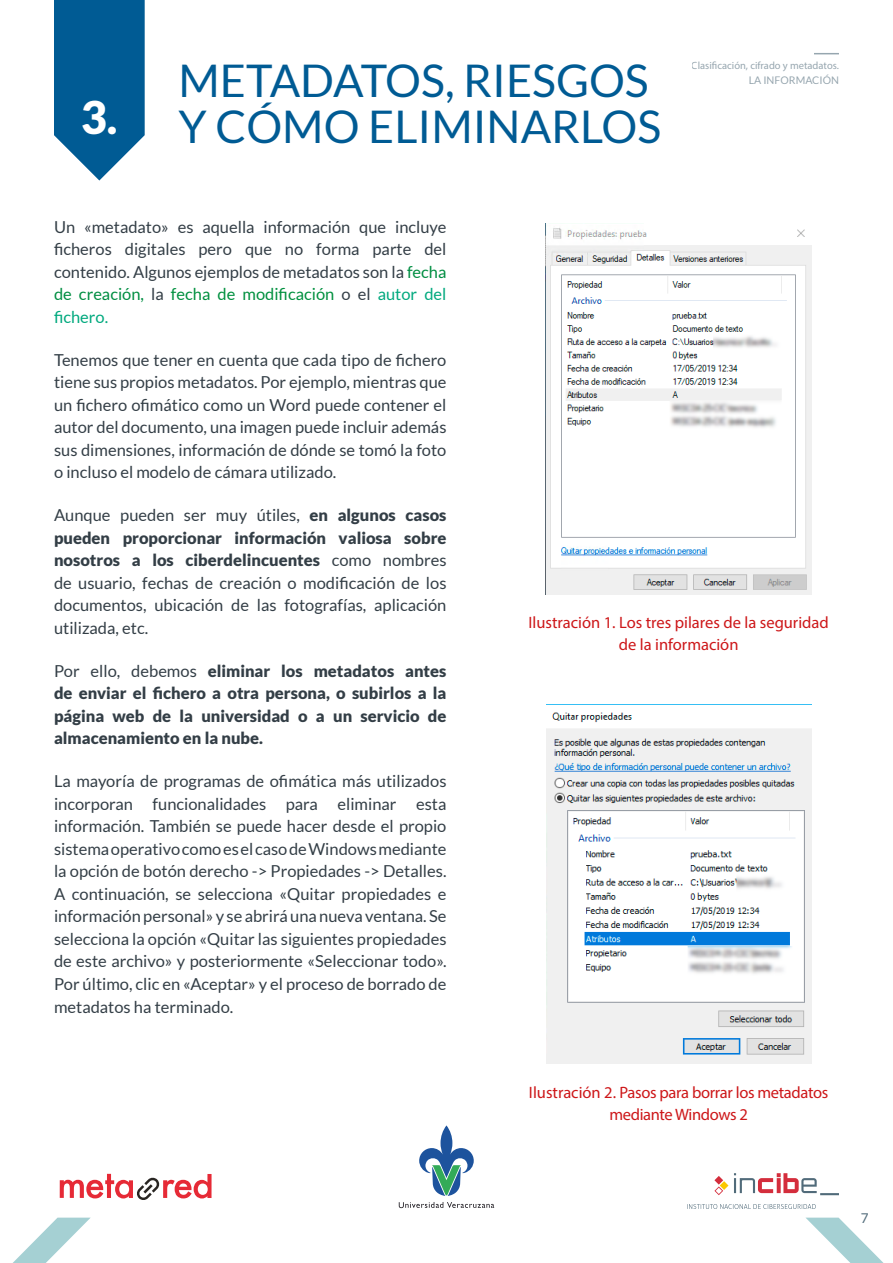
<style>
.page{position:relative;width:893px;height:1263px;background:#fff}
.page>*{position:absolute;margin:0;border:0;box-sizing:border-box;transform-origin:0 0}
.t1{font:45px/46px "Lato";color:#005b94}
.t2{font:900 45px "Lato";color:#fff}
.t3{font:16.5px/22.5px "Lato";color:#333e46;text-align:justify}
.t4{font:900 16.5px/22.5px "Lato";color:#333e46;text-align:justify}
.t5{font:16.5px/22.5px "Myriad Pro";letter-spacing:-.02em;color:#cd1719;text-align:center}
.t6{font:16.5px/22.5px "Myriad Pro";color:#cd1719;text-align:center}
.t7{font:13.5px "Lato";color:#516b7a}
.t8{font:10.5px "Myriad Pro";color:#516b7a}
.t9{font:10.5px "Lato";color:#516b7a}
.s1{color:#008e42}
.s2{color:#00903f}
.s3{color:#00a97e}
.s4{font-weight:900}
.s5{font-weight:400}
</style>
<div class="page">
<svg style="left:805px;top:1217px;width:79px;height:46px"></svg>
<svg style="left:687px;top:1204px;width:129px;height:5px"></svg>
<svg style="left:734px;top:1173px;width:105px;height:22px"></svg>
<svg style="left:714px;top:1176px;width:14px;height:19px"></svg>
<svg style="left:60px;top:1174px;width:152px;height:26px"></svg>
<svg style="left:13px;top:1217px;width:78px;height:46px"></svg>
<svg style="left:814px;top:53px;width:25px;height:1px"></svg>
<svg style="left:54px;top:0;width:91px;height:181px;background:#2270a2"></svg>
<img style="left:546px;top:223px;width:265px;height:372px">
<img style="left:546px;top:704px;width:265px;height:359px">
<svg style="left:419px;top:1125px;width:55px;height:71px"></svg>
<svg style="left:399px;top:1202px;width:95px;height:6px"></svg>
<h1 class="t2" style="left:81px;top:91px;width:38px">3.</h1>
<h1 class="t1" style="left:179px;top:57px;width:484px">METADATOS, RIESGOS<br>Y CÓMO ELIMINARLOS</h1>
<p class="t8" style="left:692px;top:59px;width:149px">Clasificación, cifrado y metadatos.</p>
<p class="t9" style="left:749px;top:75px;width:92px">LA INFORMACIÓN</p>
<p class="t3" style="left:54px;top:215px;width:394px">Un «metadato» es aquella información que incluye ficheros digitales pero que no forma parte del contenido. Algunos ejemplos de metadatos son la <span class="s1">fecha de creación,</span> la <span class="s2">fecha de modificación</span> o el <span class="s3">autor del fichero.</span></p>
<p class="t3" style="left:54px;top:348px;width:394px">Tenemos que tener en cuenta que cada tipo de fichero tiene sus propios metadatos. Por ejemplo, mientras que un fichero ofimático como un Word puede contener el autor del documento, una imagen puede incluir además sus dimensiones, información de dónde se tomó la foto o incluso el modelo de cámara utilizado.</p>
<p class="t3" style="left:54px;top:504px;width:394px">Aunque pueden ser muy útiles, <span class="s4">en algunos casos pueden proporcionar información valiosa sobre nosotros a los ciberdelincuentes</span> como nombres de usuario, fechas de creación o modificación de los documentos, ubicación de las fotografías, aplicación utilizada, etc.</p>
<p class="t4" style="left:54px;top:659px;width:394px"><span class="s5">Por ello, debemos</span> eliminar los metadatos antes de enviar el fichero a otra persona, o subirlos a la página web de la universidad o a un servicio de almacenamiento en la nube.</p>
<p class="t3" style="left:54px;top:770px;width:394px">La mayoría de programas de ofimática más utilizados incorporan funcionalidades para eliminar esta información. También se puede hacer desde el propio sistema operativo como es el caso de Windows mediante la opción de botón derecho -&gt; Propiedades -&gt; Detalles.<br>A continuación, se selecciona «Quitar propiedades e información personal» y se abrirá una nueva ventana. Se selecciona la opción «Quitar las siguientes propiedades de este archivo» y posteriormente «Seleccionar todo».<br>Por último, clic en «Aceptar» y el proceso de borrado de metadatos ha terminado.</p>
<p class="t6" style="left:528px;top:611px;width:302px">Ilustración 1. Los tres pilares de la seguridad de la información</p>
<p class="t5" style="left:529px;top:1080px;width:301px">Ilustración 2. Pasos para borrar los metadatos mediante Windows 2</p>
<p class="t7" style="left:861px;top:1211px;width:9px">7</p>
</div>
